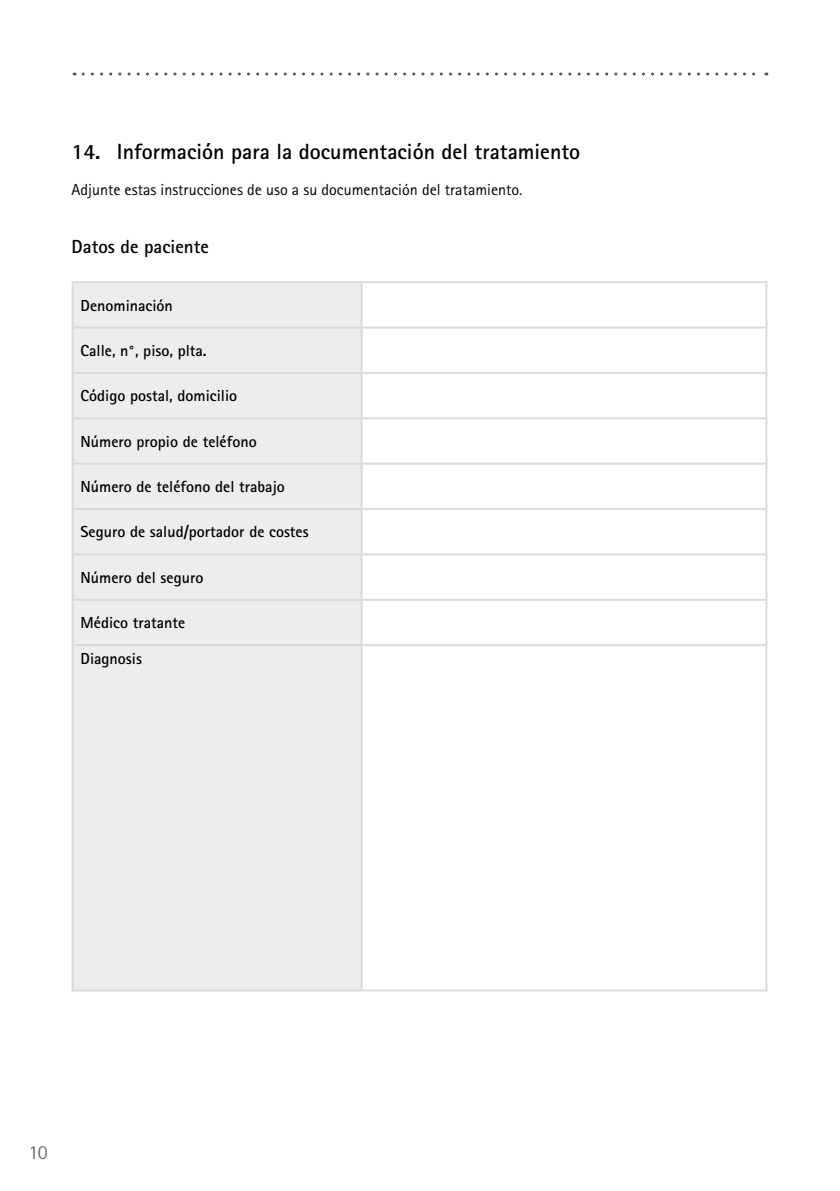
<style>
.page{position:relative;width:840px;height:1191px;background:#fff}
.page>*{position:absolute;margin:0;border:0;box-sizing:border-box;transform-origin:0 0}
.t1{font:700 22px "Rotis Sans Serif Pro";color:#000}
.t2{font:20px "Rotis Sans Serif Pro";color:#706f6f}
.t3{font:700 19px "Rotis Sans Serif Pro";color:#000}
.t4{font:700 16px "Rotis Sans Serif Pro";color:#000}
.t5{font:16px "Rotis Sans Serif Pro";color:#000}
</style>
<div class="page">
<svg style="left:83px;top:73px;width:683px;height:3px"></svg>
<div style="left:74px;top:283px;width:286px;height:706px;background:#ededed"></div>
<hr style="left:72px;top:281px;width:289px;height:2px;background:#dadada">
<hr style="left:72px;top:283px;width:2px;height:43px;background:#dadada">
<hr style="left:361px;top:281px;width:406px;height:2px;background:#dadada">
<hr style="left:360px;top:283px;width:2px;height:43px;background:#dadada">
<hr style="left:765px;top:283px;width:2px;height:43px;background:#dadada">
<hr style="left:72px;top:326px;width:289px;height:2px;background:#dadada">
<hr style="left:72px;top:328px;width:2px;height:44px;background:#dadada">
<hr style="left:361px;top:326px;width:406px;height:2px;background:#dadada">
<hr style="left:360px;top:328px;width:2px;height:44px;background:#dadada">
<hr style="left:765px;top:328px;width:2px;height:44px;background:#dadada">
<hr style="left:72px;top:372px;width:289px;height:2px;background:#dadada">
<hr style="left:72px;top:374px;width:2px;height:43px;background:#dadada">
<hr style="left:361px;top:372px;width:406px;height:2px;background:#dadada">
<hr style="left:360px;top:374px;width:2px;height:43px;background:#dadada">
<hr style="left:765px;top:374px;width:2px;height:43px;background:#dadada">
<hr style="left:72px;top:417px;width:289px;height:2px;background:#dadada">
<hr style="left:72px;top:419px;width:2px;height:44px;background:#dadada">
<hr style="left:361px;top:417px;width:406px;height:2px;background:#dadada">
<hr style="left:360px;top:419px;width:2px;height:44px;background:#dadada">
<hr style="left:765px;top:419px;width:2px;height:44px;background:#dadada">
<hr style="left:72px;top:463px;width:289px;height:2px;background:#dadada">
<hr style="left:72px;top:465px;width:2px;height:43px;background:#dadada">
<hr style="left:361px;top:463px;width:406px;height:2px;background:#dadada">
<hr style="left:360px;top:465px;width:2px;height:43px;background:#dadada">
<hr style="left:765px;top:465px;width:2px;height:43px;background:#dadada">
<hr style="left:72px;top:508px;width:289px;height:2px;background:#dadada">
<hr style="left:72px;top:510px;width:2px;height:43px;background:#dadada">
<hr style="left:361px;top:508px;width:406px;height:2px;background:#dadada">
<hr style="left:360px;top:510px;width:2px;height:43px;background:#dadada">
<hr style="left:765px;top:510px;width:2px;height:43px;background:#dadada">
<hr style="left:72px;top:553px;width:289px;height:2px;background:#dadada">
<hr style="left:72px;top:555px;width:2px;height:44px;background:#dadada">
<hr style="left:361px;top:553px;width:406px;height:2px;background:#dadada">
<hr style="left:360px;top:555px;width:2px;height:44px;background:#dadada">
<hr style="left:765px;top:555px;width:2px;height:44px;background:#dadada">
<hr style="left:72px;top:599px;width:289px;height:2px;background:#dadada">
<hr style="left:72px;top:601px;width:2px;height:43px;background:#dadada">
<hr style="left:361px;top:599px;width:406px;height:2px;background:#dadada">
<hr style="left:360px;top:601px;width:2px;height:43px;background:#dadada">
<hr style="left:765px;top:601px;width:2px;height:43px;background:#dadada">
<hr style="left:72px;top:644px;width:289px;height:2px;background:#dadada">
<hr style="left:72px;top:646px;width:2px;height:343px;background:#dadada">
<hr style="left:361px;top:644px;width:406px;height:2px;background:#dadada">
<hr style="left:360px;top:646px;width:2px;height:343px;background:#dadada">
<hr style="left:765px;top:646px;width:2px;height:343px;background:#dadada">
<hr style="left:72px;top:989px;width:289px;height:2px;background:#dadada">
<hr style="left:361px;top:989px;width:406px;height:2px;background:#dadada">
<h1 class="t1" style="left:72px;top:138px;width:510px">14. Información para la documentación del tratamiento</h1>
<p class="t5" style="left:72px;top:181px;width:452px">Adjunte estas instrucciones de uso a su documentación del tratamiento.</p>
<p class="t3" style="left:72px;top:235px;width:139px">Datos de paciente</p>
<p class="t4" style="left:80px;top:295px;width:94px">Denominación</p>
<p class="t4" style="left:80px;top:340px;width:128px">Calle, n°, piso, plta.</p>
<p class="t4" style="left:80px;top:386px;width:158px">Código postal, domicilio</p>
<p class="t4" style="left:80px;top:431px;width:177px">Número propio de teléfono</p>
<p class="t4" style="left:80px;top:476px;width:206px">Número de teléfono del trabajo</p>
<p class="t4" style="left:80px;top:522px;width:229px">Seguro de salud/portador de costes</p>
<p class="t4" style="left:80px;top:567px;width:124px">Número del seguro</p>
<p class="t4" style="left:80px;top:612px;width:106px">Médico tratante</p>
<p class="t4" style="left:80px;top:649px;width:63px">Diagnosis</p>
<p class="t2" style="left:29px;top:1140px;width:21px">10</p>
</div>
